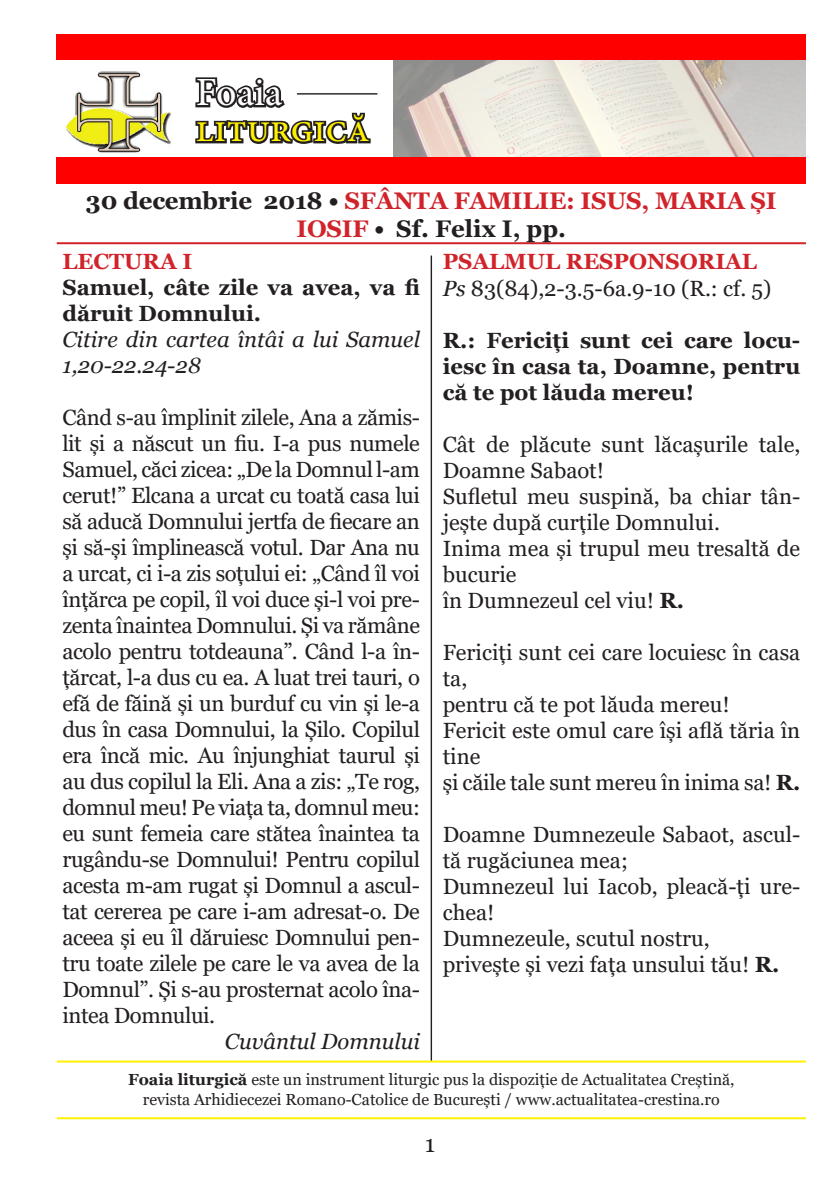
<style>
.page{position:relative;width:840px;height:1191px;background:#fff}
.page>*{position:absolute;margin:0;border:0;box-sizing:border-box;transform-origin:0 0}
.t1{font:40px "Minion Pro";color:#fff101}
.t2{font:40px "Minion Pro";color:#fff}
.t3{font:700 24px/28px "Georgia";letter-spacing:-.01em;color:#d1232a;text-align:center}
.t4{font:24px "Georgia";color:#231f20}
.t5{font:22px/26px "Georgia";color:#231f20}
.t6{font:700 22px/26px "Georgia";color:#231f20}
.t7{font:italic 22px/26px "Georgia";color:#231f20}
.t8{font:700 22px "Georgia";color:#d1232a}
.t9{font:16px/19.2px "Georgia";color:#231f20;text-align:center}
.s1{color:#231f20}
.s2{font-weight:700;color:#d1232a}
.s3{font-style:italic}
.s4{font-weight:700}
</style>
<div class="page">
<img style="left:393px;top:60px;width:412px;height:98px">
<img style="left:57px;top:71px;width:115px;height:87px">
<div style="left:57px;top:158px;width:748px;height:26px;background:#f00"></div>
<hr style="left:57px;top:242px;width:748px;height:2px;background:#d1232a">
<hr style="left:57px;top:1117px;width:748px;height:2px;background:#fff101">
<hr style="left:57px;top:1060px;width:748px;height:2px;background:#fff101">
<div style="left:57px;top:34px;width:748px;height:26px;background:#f00"></div>
<svg style="left:195px;top:77px;width:176px;height:67px"></svg>
<hr style="left:297px;top:93px;width:80px;height:2px;background:#231f20">
<hr style="left:430px;top:255px;width:2px;height:805px;background:#231f20">
<h1 class="t2" style="left:196px;top:66px;width:88px">Foaia</h1>
<h1 class="t1" style="left:196px;top:102px;width:175px">liturgică</h1>
<p class="t3" style="left:86px;top:187px;width:691px"><span class="s1">30 decembrie 2018 •</span> SFÂNTA FAMILIE: ISUS, MARIA ȘI<br>IOSIF <span class="s1">• Sf. Felix I, pp.</span></p>
<p class="t8" style="left:62px;top:247px;width:131px">LECTURA I</p>
<p class="t6" style="left:62px;top:274px;width:359px">Samuel, câte zile va avea, va fi dăruit Domnului.</p>
<p class="t7" style="left:62px;top:327px;width:359px">Citire din cartea întâi a lui Samuel<br>1,20-22.24-28</p>
<p class="t5" style="left:62px;top:405px;width:359px;text-align:justify">Când s-au împlinit zilele, Ana a zămis&shy;lit şi a născut un fiu. I-a pus numele Samuel, căci zicea: „De la Domnul l-am cerut!” Elcana a urcat cu toată casa lui să aducă Domnului jertfa de fiecare an şi să-şi împlinească votul. Dar Ana nu a urcat, ci i-a zis soţului ei: „Când îl voi înţărca pe copil, îl voi duce şi-l voi pre&shy;zenta înaintea Domnului. Şi va rămâne acolo pentru totdeauna”. Când l-a în&shy;ţărcat, l-a dus cu ea. A luat trei tauri, o efă de făină şi un burduf cu vin şi le-a dus în casa Domnului, la Şilo. Copilul era încă mic. Au înjunghiat taurul şi au dus copilul la Eli. Ana a zis: „Te rog, domnul meu! Pe viaţa ta, domnul meu: eu sunt femeia care stătea înaintea ta rugându-se Domnului! Pentru copilul acesta m-am rugat şi Domnul a ascul&shy;tat cererea pe care i-am adresat-o. De aceea şi eu îl dăruiesc Domnului pen&shy;tru toate zilele pe care le va avea de la Domnul”. Şi s-au prosternat acolo îna&shy;intea Domnului.</p>
<p class="t7" style="left:225px;top:1029px;width:196px">Cuvântul Domnului</p>
<p class="t5" style="left:442px;top:249px;width:330px"><span class="s2">PSALMUL RESPONSORIAL<br></span><span class="s3">Ps</span> 83(84),2-3.5-6a.9-10 (R.: cf. 5)</p>
<p class="t6" style="left:442px;top:327px;width:359px;text-align:justify">R.: Fericiţi sunt cei care locu&shy;iesc în casa ta, Doamne, pentru că te pot lăuda mereu!</p>
<p class="t5" style="left:442px;top:431px;width:359px">Cât de plăcute sunt lăcaşurile tale,<br>Doamne Sabaot!<br>Sufletul meu suspină, ba chiar tân&shy;jeşte după curţile Domnului.<br>Inima mea şi trupul meu tresaltă de bucurie<br>în Dumnezeul cel viu! <span class="s4">R.</span></p>
<p class="t5" style="left:442px;top:639px;width:359px">Fericiţi sunt cei care locuiesc în casa ta,<br>pentru că te pot lăuda mereu!<br>Fericit este omul care îşi află tăria în tine<br>şi căile tale sunt mereu în inima sa! <span class="s4">R.</span></p>
<p class="t5" style="left:442px;top:821px;width:359px">Doamne Dumnezeule Sabaot, ascul&shy;tă rugăciunea mea;<br>Dumnezeul lui Iacob, pleacă-ţi ure&shy;chea!<br>Dumnezeule, scutul nostru,<br>priveşte şi vezi faţa unsului tău! <span class="s4">R.</span></p>
<p class="t9" style="left:128px;top:1070px;width:607px"><span class="s4">Foaia liturgică</span> este un instrument liturgic pus la dispoziție de Actualitatea Creștină, revista Arhidiecezei Romano-Catolice de București / www.actualitatea-crestina.ro</p>
<p class="t4" style="left:424px;top:1129px;width:12px">1</p>
</div>
